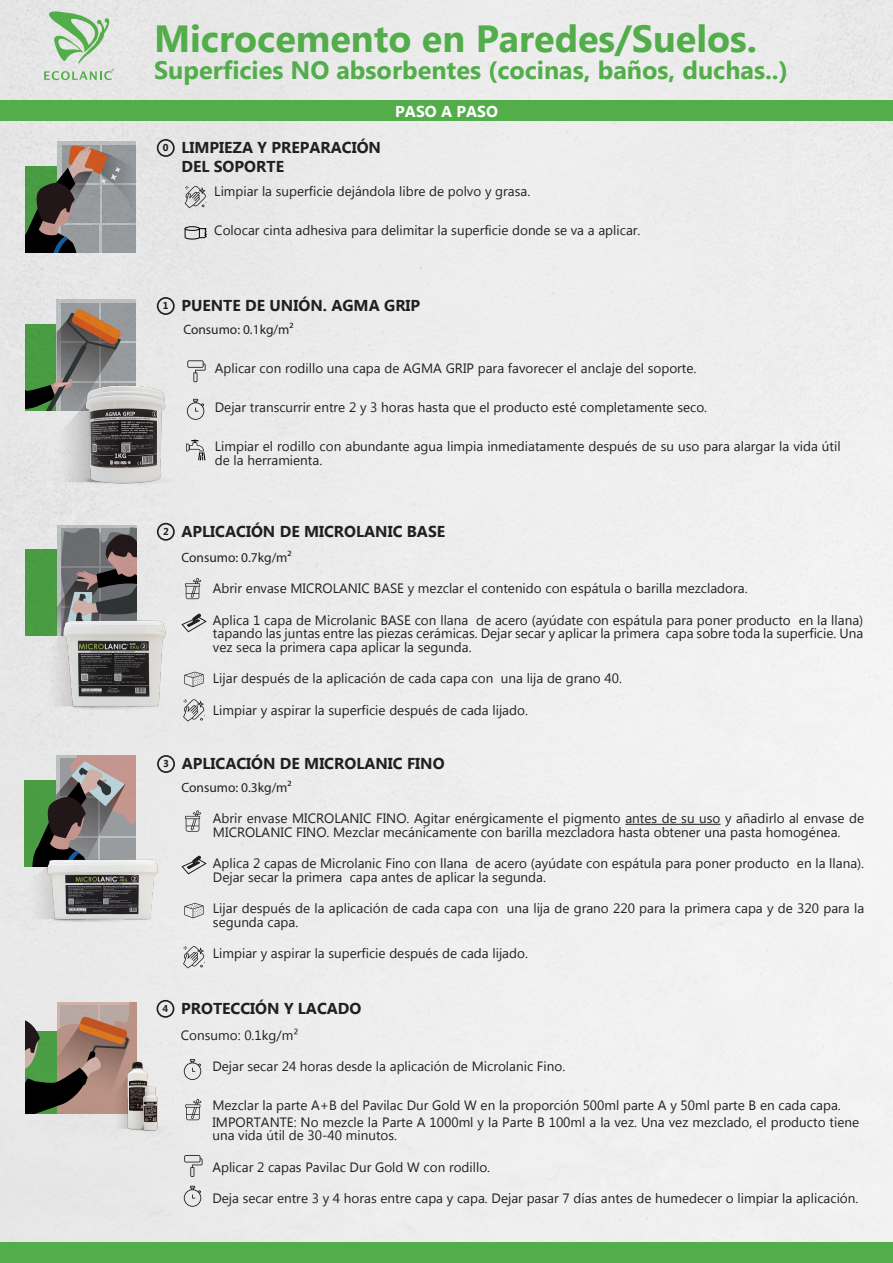
<style>
.page{position:relative;width:893px;height:1263px;background:#fff}
.page>*{position:absolute;margin:0;border:0;box-sizing:border-box;transform-origin:0 0}
.t1{font:700 37.8px "Microsoft Tai Le";color:#52ad4a}
.t2{font:700 25.2px "Microsoft Tai Le";color:#52ad4a}
.t3{font:700 15.75px/18.9px "Microsoft Tai Le";color:#231f20}
.t4{font:700 15.75px "Microsoft Tai Le";color:#fff}
.t5{font:13.5px/13.5px "Microsoft Tai Le";color:#231f20}
.t6{font:13.5px "Myriad Pro";color:#231f20}
.t7{font:700 10.05px "Microsoft Tai Le";color:#231f20}
.s1{font-size:10.05px}
</style>
<div class="page">
<div style="left:0;top:0;width:893px;height:1243px;background:#ededed"></div>
<svg style="left:42px;top:11px;width:72px;height:69px;background:#bfd7bd"></svg>
<div style="left:0;top:100px;width:893px;height:21px;background:#52ad4a"></div>
<div style="left:0;top:1243px;width:893px;height:20px;background:#52ad4a"></div>
<div style="left:157px;top:523px;width:18px;height:18px;border:2px solid #231f20;border-radius:50%"></div>
<svg style="left:1px;top:525px;width:135px;height:182px;background:#919c8e"></svg>
<div style="left:18px;top:650px;width:212px;height:112px;background:#e9e9e9"></div>
<img style="left:22px;top:607px;width:203px;height:114px">
<div style="left:182px;top:698px;width:24px;height:24px;background:#eaeaea"></div>
<svg style="left:183px;top:699px;width:22px;height:22px"></svg>
<div style="left:182px;top:612px;width:24px;height:24px;background:#eaeaea"></div>
<svg style="left:182px;top:613px;width:25px;height:20px"></svg>
<div style="left:182px;top:666px;width:24px;height:24px;background:#eaeaea"></div>
<svg style="left:184px;top:672px;width:20px;height:15px"></svg>
<svg style="left:181px;top:577px;width:24px;height:24px"></svg>
<svg style="left:185px;top:578px;width:16px;height:21px"></svg>
<div style="left:157px;top:139px;width:18px;height:18px;border:2px solid #231f20;border-radius:50%"></div>
<div style="left:25px;top:142px;width:83px;height:23px;background:#e4e4e4"></div>
<div style="left:57px;top:142px;width:79px;height:110px;background:#b9bdbf"></div>
<svg style="left:25px;top:145px;width:111px;height:107px;background:#7e8077"></svg>
<div style="left:184px;top:221px;width:24px;height:24px;background:#e7e7e7"></div>
<div style="left:185px;top:226px;width:15px;height:5px;border:1px solid #000;border-radius:50%"></div>
<svg style="left:184px;top:228px;width:23px;height:12px"></svg>
<div style="left:183px;top:185px;width:25px;height:24px;background:#e7e7e7"></div>
<svg style="left:185px;top:186px;width:22px;height:22px"></svg>
<div style="left:157px;top:297px;width:18px;height:18px;border:2px solid #231f20;border-radius:50%"></div>
<div style="left:25px;top:300px;width:83px;height:23px;background:#e5e5e5"></div>
<svg style="left:57px;top:300px;width:79px;height:43px"></svg>
<div style="left:101px;top:343px;width:35px;height:37px;background:#979b9d"></div>
<div style="left:101px;top:303px;width:35px;height:37px;background:#969a9d"></div>
<div style="left:61px;top:303px;width:38px;height:37px;background:#969a9d"></div>
<div style="left:184px;top:359px;width:24px;height:24px;background:#e9e9e9"></div>
<svg style="left:187px;top:360px;width:17px;height:2px"></svg>
<svg style="left:15px;top:309px;width:106px;height:53px"></svg>
<img style="left:32px;top:501px;width:211px;height:36px">
<img style="left:11px;top:362px;width:248px;height:139px">
<div style="left:157px;top:755px;width:18px;height:18px;border:2px solid #231f20;border-radius:50%"></div>
<svg style="left:0;top:756px;width:135px;height:107px;background:#96998c"></svg>
<div style="left:0;top:863px;width:212px;height:112px;background:#eaeaea"></div>
<img style="left:4px;top:840px;width:203px;height:115px">
<hr style="left:625px;top:824px;width:95px;height:1px;background:#231f20">
<div style="left:182px;top:854px;width:24px;height:24px;background:#eaeaea"></div>
<svg style="left:182px;top:855px;width:25px;height:20px"></svg>
<div style="left:182px;top:898px;width:24px;height:24px;background:#ebebeb"></div>
<svg style="left:184px;top:903px;width:20px;height:15px"></svg>
<div style="left:182px;top:945px;width:24px;height:24px;background:#ececec"></div>
<svg style="left:183px;top:946px;width:22px;height:22px"></svg>
<div style="left:181px;top:809px;width:24px;height:24px;background:#ebebeb"></div>
<svg style="left:185px;top:810px;width:16px;height:22px"></svg>
<div style="left:180px;top:1057px;width:25px;height:24px;background:#ebebeb"></div>
<svg style="left:184px;top:1059px;width:17px;height:11px"></svg>
<div style="left:180px;top:1184px;width:25px;height:24px;background:linear-gradient(to bottom,#e9e9e9,#e9e9e9)"></div>
<svg style="left:184px;top:1186px;width:17px;height:21px"></svg>
<div style="left:157px;top:1000px;width:17px;height:18px;border:2px solid #231f20;border-radius:50%"></div>
<img style="left:74px;top:1070px;width:140px;height:113px">
<img style="left:149px;top:1060px;width:26px;height:13px">
<div style="left:88px;top:1073px;width:132px;height:112px;background:#e9e9e9"></div>
<svg style="left:25px;top:1003px;width:124px;height:128px;background:#9c8f7f"></svg>
<svg style="left:181px;top:1098px;width:24px;height:24px"></svg>
<svg style="left:185px;top:1099px;width:16px;height:21px"></svg>
<h1 class="t1" style="left:154px;top:17px;width:604px">Microcemento en Paredes/Suelos.</h1>
<h2 class="t2" style="left:154px;top:56px;width:635px">Superficies NO absorbentes (cocinas, baños, duchas..)</h2>
<p class="t7" style="left:163px;top:142px;width:7px">0</p>
<p class="t3" style="left:181px;top:139px;width:201px">LIMPIEZA Y PREPARACIÓN<br>DEL SOPORTE</p>
<p class="t4" style="left:395px;top:102px;width:104px">PASO A PASO</p>
<p class="t5" style="left:214px;top:185px;width:317px">Limpiar la superficie dejándola libre de polvo y grasa.</p>
<p class="t5" style="left:214px;top:224px;width:428px">Colocar cinta adhesiva para delimitar la superficie donde se va a aplicar.</p>
<p class="t3" style="left:163px;top:297px;width:259px"><span class="s1">1</span> PUENTE DE UNIÓN. AGMA GRIP</p>
<p class="t6" style="left:183px;top:321px;width:112px">Consumo: 0.1kg/m²</p>
<p class="t5" style="left:215px;top:362px;width:483px">Aplicar con rodillo una capa de AGMA GRIP para favorecer el anclaje del soporte.</p>
<p class="t5" style="left:215px;top:401px;width:494px">Dejar transcurrir entre 2 y 3 horas hasta que el producto esté completamente seco.</p>
<p class="t5" style="left:215px;top:440px;width:627px">Limpiar el rodillo con abundante agua limpia inmediatamente después de su uso para alargar la vida útil de la herramienta.</p>
<p class="t3" style="left:163px;top:523px;width:284px"><span class="s1">2</span> APLICACIÓN DE MICROLANIC BASE</p>
<p class="t6" style="left:181px;top:549px;width:112px">Consumo: 0.7kg/m²</p>
<p class="t5" style="left:213px;top:583px;width:536px">Abrir envase MICROLANIC BASE y mezclar el contenido con espátula o barilla mezcladora.</p>
<p class="t5" style="left:213px;top:614px;width:652px;text-align:justify">Aplica 1 capa de Microlanic BASE con llana de acero (ayúdate con espátula para poner producto en la llana) tapando las juntas entre las piezas cerámicas. Dejar secar y aplicar la primera capa sobre toda la superficie. Una vez seca la primera capa aplicar la segunda.</p>
<p class="t5" style="left:213px;top:673px;width:411px">Lijar después de la aplicación de cada capa con una lija de grano 40.</p>
<p class="t5" style="left:213px;top:704px;width:316px">Limpiar y aspirar la superficie después de cada lijado.</p>
<p class="t3" style="left:163px;top:755px;width:283px"><span class="s1">3</span> APLICACIÓN DE MICROLANIC FINO</p>
<p class="t6" style="left:181px;top:779px;width:112px">Consumo: 0.3kg/m²</p>
<p class="t5" style="left:213px;top:812px;width:653px">Abrir envase MICROLANIC FINO. Agitar enérgicamente el pigmento antes de su uso y añadirlo al envase de<br>MICROLANIC FINO. Mezclar mecánicamente con barilla mezcladora hasta obtener una pasta homogénea.</p>
<p class="t5" style="left:213px;top:857px;width:653px">Aplica 2 capas de Microlanic Fino con llana de acero (ayúdate con espátula para poner producto en la llana).<br>Dejar secar la primera capa antes de aplicar la segunda.</p>
<p class="t5" style="left:213px;top:902px;width:653px">Lijar después de la aplicación de cada capa con una lija de grano 220 para la primera capa y de 320 para la segunda capa.</p>
<p class="t5" style="left:213px;top:947px;width:316px">Limpiar y aspirar la superficie después de cada lijado.</p>
<p class="t3" style="left:163px;top:1000px;width:200px"><span class="s1">4</span> PROTECCIÓN Y LACADO</p>
<p class="t5" style="left:181px;top:1029px;width:119px">Consumo: 0.1kg/m²</p>
<p class="t5" style="left:212px;top:1061px;width:354px">Dejar secar 24 horas desde la aplicación de Microlanic Fino.</p>
<p class="t5" style="left:212px;top:1098px;width:648px;line-height:16.5px">Mezclar la parte A+B del Pavilac Dur Gold W en la proporción 500ml parte A y 50ml parte B en cada capa.<br>IMPORTANTE: No mezcle la Parte A 1000ml y la Parte B 100ml a la vez. Una vez mezclado, el producto tiene</p>
<p class="t5" style="left:212px;top:1130px;width:186px">una vida útil de 30-40 minutos.</p>
<p class="t5" style="left:212px;top:1161px;width:279px">Aplicar 2 capas Pavilac Dur Gold W con rodillo.</p>
<p class="t5" style="left:212px;top:1193px;width:648px">Deja secar entre 3 y 4 horas entre capa y capa. Dejar pasar 7 días antes de humedecer o limpiar la aplicación.</p>
</div>
